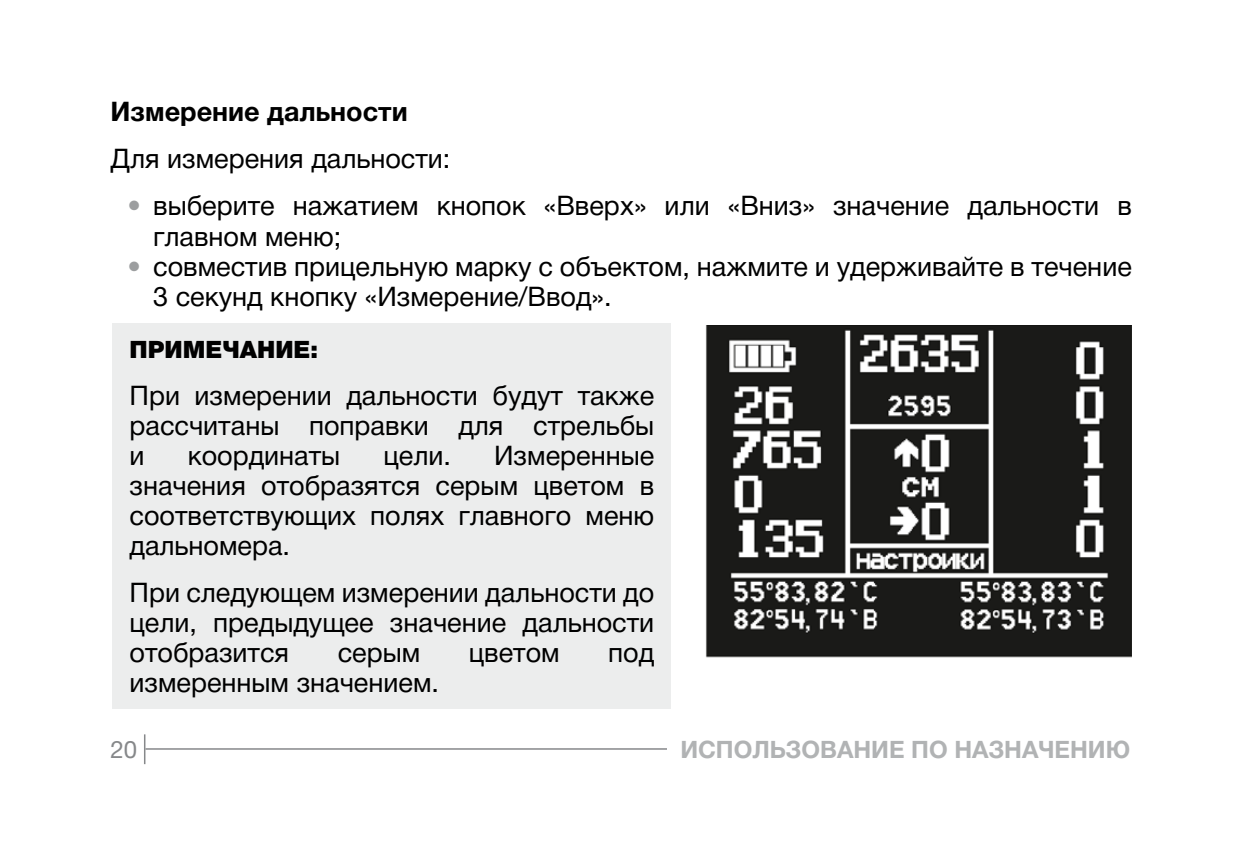
<style>
.page{position:relative;width:1234px;height:851px;background:#fff}
.page>*{position:absolute;margin:0;border:0;box-sizing:border-box;transform-origin:0 0}
.t1{font:27px/30px "Helvetica Neue Cyr";color:#000;text-align:justify}
.t2{font:700 27px "Helvetica Neue Cyr";color:#000}
.t3{font:700 24px "Helvetica Neue Cyr";color:#b1b3b4}
.t4{font:900 24px "Helvetica Neue Cyr";color:#000}
.t5{font:24px "Helvetica Neue Cyr";color:#86888a}
.s1{color:#9c9e9f}
</style>
<div class="page">
<hr style="left:144px;top:734px;width:1px;height:30px;background:#86888a">
<hr style="left:145px;top:748px;width:961px;height:1px;background:#86888a">
<div style="left:667px;top:740px;width:462px;height:22px;background:#fff"></div>
<div style="left:112px;top:323px;width:559px;height:385px;background:#eceded"></div>
<img style="left:705px;top:325px;width:425px;height:333px">
<p class="t2" style="left:111px;top:97px;width:299px">Измерение дальности</p>
<p class="t1" style="left:111px;top:144px;width:341px">Для измерения дальности:</p>
<p class="t1" style="left:153px;top:191px;width:979px;text-indent:-26px"><span class="s1">•</span> выберите нажатием кнопок «Вверх» или «Вниз» значение дальности в главном меню;</p>
<p class="t1" style="left:153px;top:251px;width:979px;text-indent:-26px"><span class="s1">•</span> совместив прицельную марку с объектом, нажмите и удерживайте в течение<br>3 секунд кнопку «Измерение/Ввод».</p>
<p class="t4" style="left:129px;top:335px;width:190px">ПРИМЕЧАНИЕ:</p>
<p class="t1" style="left:129px;top:380px;width:526px">При измерении дальности будут также рассчитаны поправки для стрельбы и</p>
<p class="t1" style="left:129px;top:440px;width:526px;text-indent:364px">Измеренные значения отобразятся серым цветом в соответствующих полях главного меню дальномера.</p>
<p class="t1" style="left:129px;top:577px;width:526px">При следующем измерении дальности до цели, предыдущее значение дальности отобразится</p>
<p class="t1" style="left:188px;top:440px;width:154px">координаты</p>
<p class="t1" style="left:383px;top:440px;width:69px">цели.</p>
<p class="t1" style="left:337px;top:637px;width:84px">серым</p>
<p class="t1" style="left:468px;top:637px;width:92px">цветом</p>
<p class="t1" style="left:608px;top:637px;width:48px">под</p>
<p class="t1" style="left:129px;top:667px;width:311px">измеренным значением.</p>
<p class="t5" style="left:110px;top:736px;width:28px">20</p>
<p class="t3" style="left:680px;top:735px;width:451px">ИСПОЛЬЗОВАНИЕ ПО НАЗНАЧЕНИЮ</p>
</div>
